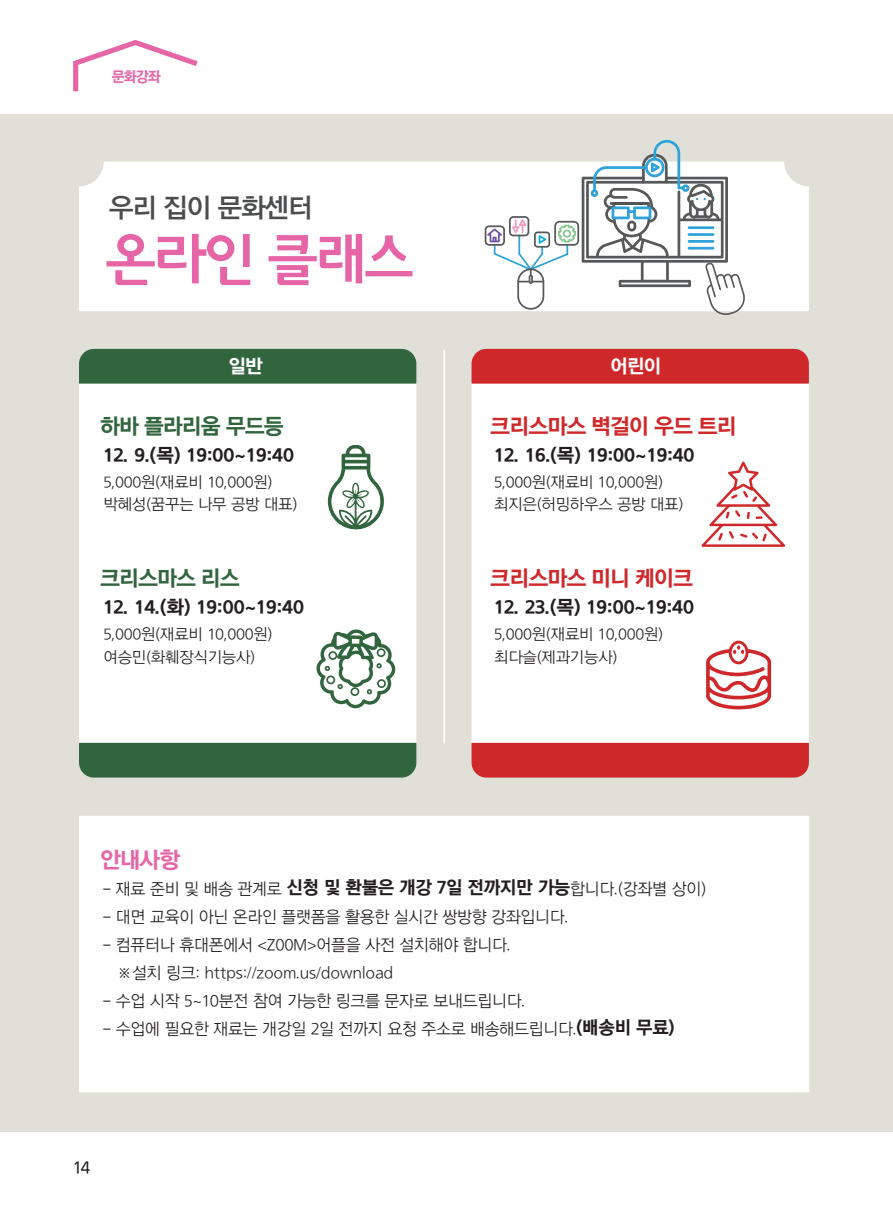
<style>
.page{position:relative;width:893px;height:1216px;background:#fff}
.page>*{position:absolute;margin:0;border:0;box-sizing:border-box;transform-origin:0 0}
.t1{font:56.88px "TR Gothic 240";letter-spacing:-.04em;color:#e565a6;scale:1.05 1}
.t2{font:27.12px "THE Lux Go B U";letter-spacing:-.05em;color:#4b4c4d}
.t3{font:22.75px "THE Lux Go EB U";color:#e565a6}
.t4{font:21.88px "THE Lux Go EB U";letter-spacing:-.05em;color:#cf282a}
.t5{font:21.88px "THE Lux Go EB U";letter-spacing:-.05em;color:#31653d}
.t6{font:19.25px "THE Lux Go EB U";color:#231f20}
.t7{font:19.25px "THE Lux Go EB U";color:#fff}
.t8{font:17.5px "THE Lux Go M U";color:#231f20;scale:.95 1}
.t9{font:16.62px/28px "THE Lux Go R U";letter-spacing:-.02em;color:#231f20}
.t10{font:15.75px/22.2px "THE Lux Go R U";letter-spacing:-.02em;color:#231f20}
.t11{font:14.88px "THE Lux Go EB U";color:#e565a6;scale:.95 1}
.s1{font-family:"THE Lux Go EB U";font-size:18.38px}
</style>
<div class="page">
<div style="left:0;top:114px;width:893px;height:1017px;background:#e0e0d9"></div>
<div style="left:79px;top:161px;width:730px;height:150px;background:#fff"></div>
<div style="left:79px;top:383px;width:337px;height:359px;background:#fff"></div>
<div style="left:79px;top:816px;width:730px;height:276px;background:#fff"></div>
<div style="left:471px;top:383px;width:338px;height:359px;background:#fff"></div>
<hr style="left:443px;top:350px;width:2px;height:393px;background:#fff">
<svg style="left:73px;top:40px;width:125px;height:51px"></svg>
<div style="left:79px;top:349px;width:337px;height:34px;background:#31653d"></div>
<div style="left:471px;top:349px;width:338px;height:34px;background:#cf282a"></div>
<div style="left:471px;top:742px;width:338px;height:35px;background:#cf282a"></div>
<div style="left:79px;top:743px;width:337px;height:34px;background:#31653d"></div>
<svg style="left:706px;top:640px;width:65px;height:69px"></svg>
<svg style="left:701px;top:461px;width:84px;height:86px"></svg>
<svg style="left:485px;top:140px;width:260px;height:175px"></svg>
<svg style="left:316px;top:629px;width:79px;height:79px"></svg>
<svg style="left:328px;top:445px;width:57px;height:85px"></svg>
<p class="t11" style="left:112px;top:69px;width:53px">문화강좌</p>
<h2 class="t2" style="left:109px;top:193px;width:206px">우리 집이 문화센터</h2>
<h1 class="t1" style="left:105px;top:226px;width:295px">온라인 클래스</h1>
<p class="t7" style="left:228px;top:356px;width:36px">일반</p>
<p class="t7" style="left:610px;top:356px;width:53px">어린이</p>
<h3 class="t5" style="left:100px;top:414px;width:185px">하바 플라리움 무드등</h3>
<p class="t6" style="left:104px;top:444px;width:192px">12. 9.(목) 19:00~19:40</p>
<p class="t10" style="left:104px;top:471px;width:196px">5,000원(재료비 10,000원) 박혜성(꿈꾸는 나무 공방 대표)</p>
<h3 class="t5" style="left:100px;top:566px;width:142px">크리스마스 리스</h3>
<p class="t6" style="left:104px;top:596px;width:202px">12. 14.(화) 19:00~19:40</p>
<p class="t10" style="left:104px;top:623px;width:171px">5,000원(재료비 10,000원) 여승민(화훼장식기능사)</p>
<h3 class="t4" style="left:490px;top:414px;width:248px">크리스마스 벽걸이 우드 트리</h3>
<p class="t6" style="left:494px;top:444px;width:202px">12. 16.(목) 19:00~19:40</p>
<p class="t10" style="left:494px;top:471px;width:191px">5,000원(재료비 10,000원) 최지은(허밍하우스 공방 대표)</p>
<h3 class="t4" style="left:490px;top:566px;width:204px">크리스마스 미니 케이크</h3>
<p class="t6" style="left:494px;top:596px;width:201px">12. 23.(목) 19:00~19:40</p>
<p class="t10" style="left:494px;top:623px;width:171px">5,000원(재료비 10,000원) 최다슬(제과기능사)</p>
<h3 class="t3" style="left:100px;top:847px;width:82px">안내사항</h3>
<p class="t9" style="left:103px;top:875px;width:605px">- 재료 준비 및 배송 관계로 <span class="s1">신청 및 환불은 개강 7일 전까지만 가능</span>합니다.(강좌별 상이)</p>
<p class="t9" style="left:103px;top:903px;width:468px">- 대면 교육이 아닌 온라인 플랫폼을 활용한 실시간 쌍방향 강좌입니다.</p>
<p class="t9" style="left:117px;top:931px;width:396px;text-indent:-14px">- 컴퓨터나 휴대폰에서 &lt;Z00M&gt;어플을 사전 설치해야 합니다. ※설치 링크: https://zoom.us/download</p>
<p class="t9" style="left:103px;top:987px;width:424px">- 수업 시작 5~10분전 참여 가능한 링크를 문자로 보내드립니다.</p>
<p class="t9" style="left:103px;top:1015px;width:573px">- 수업에 필요한 재료는 개강일 2일 전까지 요청 주소로 배송해드립니다.<span class="s1">(배송비 무료)</span></p>
<p class="t8" style="left:73px;top:1157px;width:20px">14</p>
</div>
